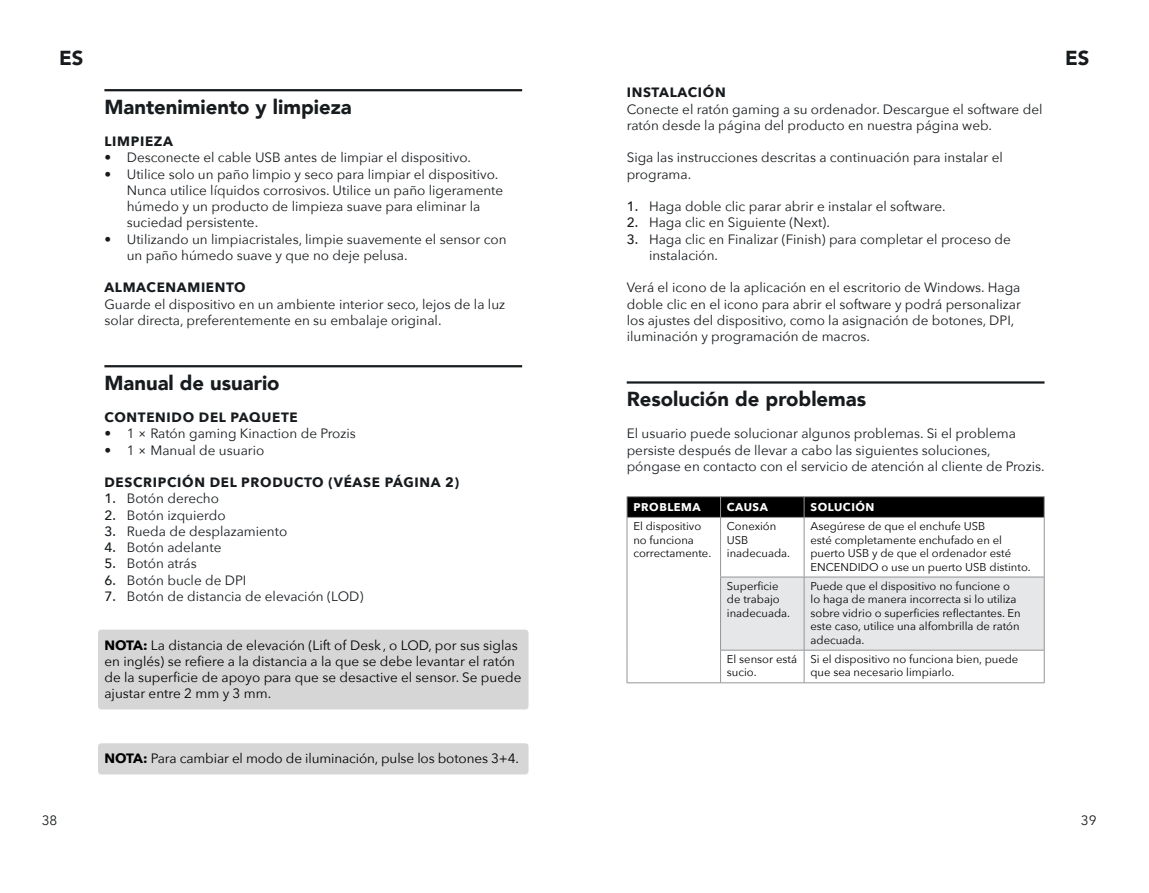
<style>
.page{position:relative;width:1149px;height:893px;background:#fff}
.page>*{position:absolute;margin:0;border:0;box-sizing:border-box;transform-origin:0 0}
.t1{font:900 20.25px "Avenir";color:#171b1e}
.t2{font:13.5px/16.2px "Avenir Next";color:#171b1e}
.t3{font:13.5px/16.2px "Avenir Next";color:#000}
.t4{font:700 13.5px "Avenir Next";letter-spacing:.05em;color:#171b1e}
.t5{font:11.25px/13.5px "Avenir Next";color:#000}
.t6{font:700 11.25px "Avenir Next";letter-spacing:.05em;color:#fff}
.s1{font-weight:500}
.s2{font-weight:700}
</style>
<div class="page">
<hr style="left:626px;top:381px;width:418px;height:3px;background:#171b1e">
<div style="left:721px;top:578px;width:322px;height:72px;background:#e6e7e8"></div>
<hr style="left:626px;top:496px;width:94px;height:1px;background:#939598">
<hr style="left:720px;top:496px;width:83px;height:1px;background:#939598">
<hr style="left:803px;top:496px;width:241px;height:1px;background:#939598">
<svg style="left:626px;top:497px;width:418px;height:20px;background:#040404"></svg>
<hr style="left:626px;top:517px;width:94px;height:1px;background:#939598">
<hr style="left:626px;top:518px;width:1px;height:59px;background:#939598">
<hr style="left:720px;top:517px;width:83px;height:1px;background:#939598">
<hr style="left:720px;top:518px;width:1px;height:59px;background:#939598">
<hr style="left:803px;top:517px;width:241px;height:1px;background:#939598">
<hr style="left:803px;top:518px;width:1px;height:59px;background:#939598">
<hr style="left:1043px;top:518px;width:1px;height:59px;background:#939598">
<hr style="left:626px;top:577px;width:1px;height:73px;background:#939598">
<hr style="left:720px;top:577px;width:83px;height:1px;background:#939598">
<hr style="left:720px;top:577px;width:1px;height:73px;background:#939598">
<hr style="left:803px;top:577px;width:241px;height:1px;background:#939598">
<hr style="left:803px;top:577px;width:1px;height:73px;background:#939598">
<hr style="left:1043px;top:577px;width:1px;height:73px;background:#939598">
<hr style="left:626px;top:650px;width:1px;height:32px;background:#939598">
<hr style="left:720px;top:650px;width:83px;height:1px;background:#939598">
<hr style="left:720px;top:650px;width:1px;height:32px;background:#939598">
<hr style="left:803px;top:650px;width:241px;height:1px;background:#939598">
<hr style="left:803px;top:650px;width:1px;height:32px;background:#939598">
<hr style="left:1043px;top:650px;width:1px;height:32px;background:#939598">
<hr style="left:626px;top:682px;width:94px;height:1px;background:#939598">
<hr style="left:720px;top:682px;width:83px;height:1px;background:#939598">
<hr style="left:803px;top:682px;width:241px;height:1px;background:#939598">
<hr style="left:104px;top:89px;width:418px;height:2px;background:#171b1e">
<hr style="left:104px;top:365px;width:418px;height:2px;background:#171b1e">
<div style="left:98px;top:630px;width:430px;height:79px;background:#d7d6d6;border-radius:3px"></div>
<div style="left:98px;top:743px;width:430px;height:31px;background:#d7d6d6;border-radius:3px"></div>
<h1 class="t1" style="left:59px;top:41px;width:26px">ES</h1>
<h1 class="t1" style="left:1064px;top:41px;width:26px">ES</h1>
<p class="t4" style="left:626px;top:81px;width:100px">INSTALACIÓN</p>
<p class="t2" style="left:626px;top:100px;width:417px">Conecte el ratón gaming a su ordenador. Descargue el software del ratón desde la página del producto en nuestra página web.</p>
<p class="t2" style="left:626px;top:149px;width:377px">Siga las instrucciones descritas a continuación para instalar el programa.</p>
<p class="t2" style="left:626px;top:198px;width:320px"><span class="s1">1.</span> Haga doble clic parar abrir e instalar el software.</p>
<p class="t2" style="left:626px;top:214px;width:204px"><span class="s1">2.</span> Haga clic en Siguiente (Next).</p>
<p class="t2" style="left:649px;top:230px;width:363px;text-indent:-22px"><span class="s1">3.</span> Haga clic en Finalizar (Finish) para completar el proceso de instalación.</p>
<p class="t2" style="left:626px;top:279px;width:395px">Verá el icono de la aplicación en el escritorio de Windows. Haga doble clic en el icono para abrir el software y podrá personalizar los ajustes del dispositivo, como la asignación de botones, DPI, iluminación y programación de macros.</p>
<h1 class="t1" style="left:104px;top:89px;width:249px">Mantenimiento y limpieza</h1>
<p class="t4" style="left:104px;top:130px;width:70px">LIMPIEZA</p>
<p class="t2" style="left:104px;top:149px;width:368px">• Desconecte el cable USB antes de limpiar el dispositivo.</p>
<p class="t2" style="left:127px;top:165px;width:378px;text-indent:-22px">• Utilice solo un paño limpio y seco para limpiar el dispositivo.<br>Nunca utilice líquidos corrosivos. Utilice un paño ligeramente húmedo y un producto de limpieza suave para eliminar la suciedad persistente.</p>
<p class="t2" style="left:127px;top:230px;width:381px;text-indent:-22px">• Utilizando un limpiacristales, limpie suavemente el sensor con un paño húmedo suave y que no deje pelusa.</p>
<p class="t4" style="left:104px;top:276px;width:143px">ALMACENAMIENTO</p>
<p class="t2" style="left:104px;top:295px;width:402px">Guarde el dispositivo en un ambiente interior seco, lejos de la luz solar directa, preferentemente en su embalaje original.</p>
<h1 class="t1" style="left:104px;top:365px;width:177px">Manual de usuario</h1>
<p class="t4" style="left:104px;top:406px;width:195px">CONTENIDO DEL PAQUETE</p>
<p class="t2" style="left:104px;top:425px;width:253px">• 1 × Ratón gaming Kinaction de Prozis</p>
<p class="t2" style="left:104px;top:441px;width:161px">• 1 × Manual de usuario</p>
<p class="t4" style="left:104px;top:471px;width:356px">DESCRIPCIÓN DEL PRODUCTO (VÉASE PÁGINA 2)</p>
<p class="t2" style="left:104px;top:490px;width:116px"><span class="s1">1.</span> Botón derecho</p>
<p class="t2" style="left:104px;top:506px;width:123px"><span class="s1">2.</span> Botón izquierdo</p>
<p class="t2" style="left:104px;top:522px;width:184px"><span class="s1">3.</span> Rueda de desplazamiento</p>
<p class="t2" style="left:104px;top:539px;width:118px"><span class="s1">4.</span> Botón adelante</p>
<p class="t2" style="left:104px;top:555px;width:94px"><span class="s1">5.</span> Botón atrás</p>
<p class="t2" style="left:104px;top:571px;width:143px"><span class="s1">6.</span> Botón bucle de DPI</p>
<p class="t2" style="left:104px;top:587px;width:260px"><span class="s1">7.</span> Botón de distancia de elevación (LOD)</p>
<p class="t3" style="left:104px;top:636px;width:418px"><span class="s2">NOTA:</span> La distancia de elevación (Lift of Desk, o LOD, por sus siglas en inglés) se refiere a la distancia a la que se debe levantar el ratón de la superficie de apoyo para que se desactive el sensor. Se puede ajustar entre 2 mm y 3 mm.</p>
<p class="t3" style="left:104px;top:750px;width:416px"><span class="s2">NOTA:</span> Para cambiar el modo de iluminación, pulse los botones 3+4.</p>
<h1 class="t1" style="left:626px;top:381px;width:241px">Resolución de problemas</h1>
<p class="t2" style="left:626px;top:425px;width:419px">El usuario puede solucionar algunos problemas. Si el problema persiste después de llevar a cabo las siguientes soluciones, póngase en contacto con el servicio de atención al cliente de Prozis.</p>
<p class="t6" style="left:633px;top:497px;width:69px">PROBLEMA</p>
<p class="t6" style="left:726px;top:497px;width:43px">CAUSA</p>
<p class="t6" style="left:810px;top:497px;width:65px">SOLUCIÓN</p>
<p class="t5" style="left:633px;top:519px;width:79px">El dispositivo no funciona correctamente.</p>
<p class="t5" style="left:726px;top:519px;width:65px">Conexión<br>USB inadecuada.</p>
<p class="t5" style="left:810px;top:519px;width:221px">Asegúrese de que el enchufe USB<br>esté completamente enchufado en el puerto USB y de que el ordenador esté ENCENDIDO o use un puerto USB distinto.</p>
<p class="t5" style="left:726px;top:579px;width:65px">Superficie de trabajo inadecuada.</p>
<p class="t5" style="left:810px;top:579px;width:211px">Puede que el dispositivo no funcione o lo haga de manera incorrecta si lo utiliza sobre vidrio o superficies reflectantes. En este caso, utilice una alfombrilla de ratón adecuada.</p>
<p class="t5" style="left:726px;top:652px;width:72px">El sensor está sucio.</p>
<p class="t5" style="left:810px;top:652px;width:209px">Si el dispositivo no funciona bien, puede que sea necesario limpiarlo.</p>
<p class="t2" style="left:42px;top:812px;width:17px">38</p>
<p class="t2" style="left:1080px;top:812px;width:17px">39</p>
</div>
